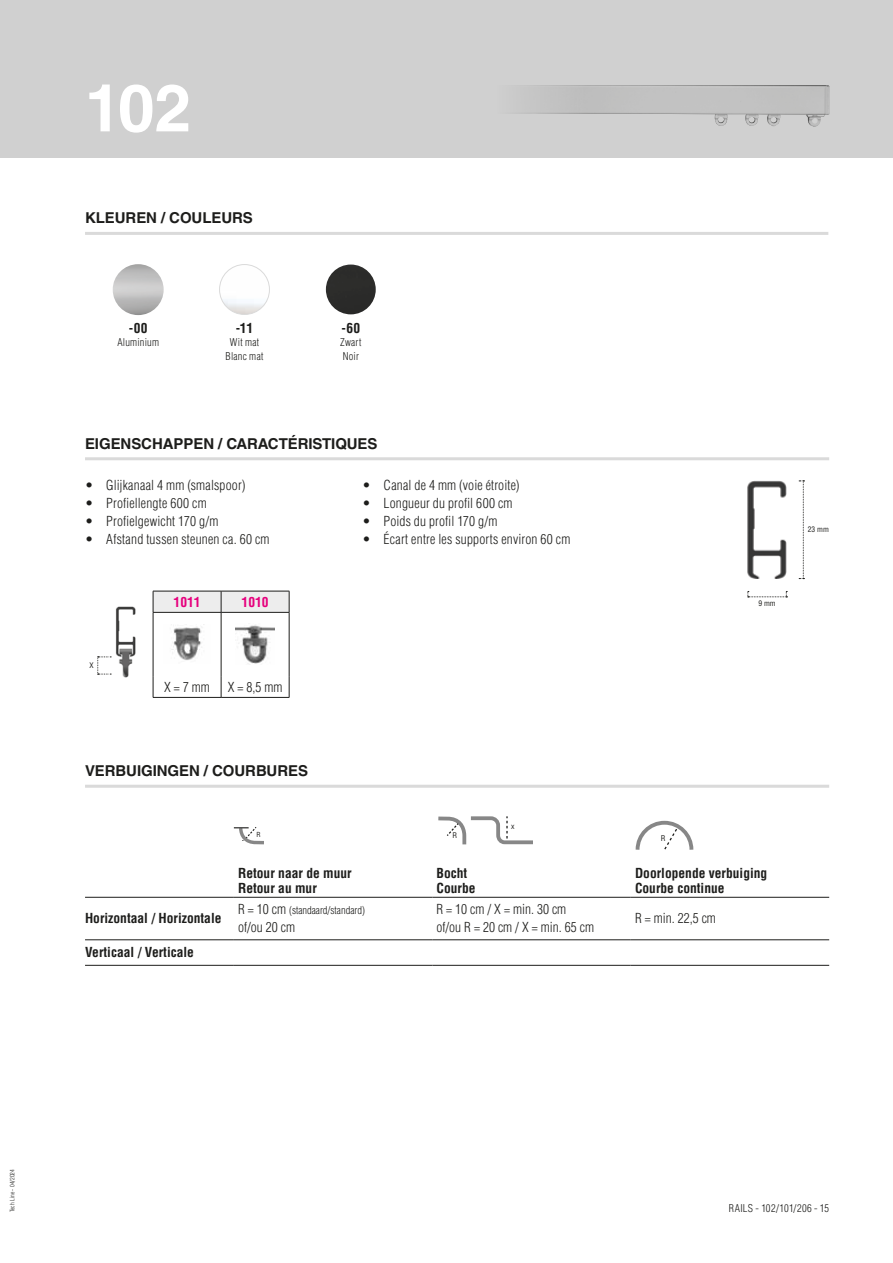
<style>
.page{position:relative;width:893px;height:1263px;background:#fff}
.page>*{position:absolute;margin:0;border:0;box-sizing:border-box;transform-origin:0 0}
.t1{font:700 66px "Helvetica LT Std";color:#fff}
.t2{font:700 15px "Helvetica LT Std";letter-spacing:-.005em;color:#1d1d1b}
.t3{font:300 condensed 13.5px/18px "Helvetica LT Std";letter-spacing:.015em;color:#1d1d1b}
.t4{font:700 condensed 13.5px/15px "Helvetica LT Std";color:#1d1d1b}
.t5{font:700 condensed 13.5px "Helvetica LT Std";color:#e6007d}
.t6{font:300 condensed 10.5px/13.5px "Helvetica LT Std";letter-spacing:.015em;color:#1d1d1b;text-align:center}
.t7{font:condensed 7.65px "Helvetica LT Std";color:#1d1d1b}
.t8{font:condensed 7.5px "Helvetica LT Std";color:#1d1d1b}
.t9{font:condensed 6.75px "Helvetica LT Std";color:#1d1d1b}
.t10{font:300 condensed 6px "Helvetica LT Std";letter-spacing:.01em;color:#1d1d1b}
.s1{font-size:13.5px}
</style>
<div class="page">
<div style="left:219px;top:264px;width:51px;height:51px;border:1px solid #dadada;border-radius:50%"></div>
<img style="left:113px;top:264px;width:51px;height:51px;border-radius:25px">
<div style="left:326px;top:265px;width:50px;height:49px;background:#2b2b2a;border-radius:25px"></div>
<svg style="left:747px;top:591px;width:40px;height:6px"></svg>
<svg style="left:799px;top:480px;width:5px;height:99px"></svg>
<div style="left:0;top:0;width:893px;height:157px;background:#d0d0d0"></div>
<img style="left:516px;top:85px;width:314px;height:42px">
<img style="left:747px;top:480px;width:39px;height:98px">
<hr style="left:221px;top:612px;width:1px;height:64px;background:#1d1d1b">
<svg style="left:221px;top:676px;width:1px;height:21px"></svg>
<hr style="left:153px;top:612px;width:68px;height:1px;background:#1d1d1b">
<hr style="left:221px;top:612px;width:68px;height:1px;background:#1d1d1b">
<hr style="left:289px;top:612px;width:1px;height:64px;background:#1d1d1b">
<svg style="left:289px;top:676px;width:1px;height:21px"></svg>
<hr style="left:153px;top:697px;width:68px;height:1px;background:#1d1d1b">
<hr style="left:221px;top:697px;width:68px;height:1px;background:#1d1d1b">
<svg style="left:153px;top:591px;width:137px;height:21px;background:#e1e1e1"></svg>
<hr style="left:153px;top:612px;width:1px;height:64px;background:#1d1d1b">
<svg style="left:153px;top:676px;width:1px;height:21px"></svg>
<img style="left:115px;top:606px;width:21px;height:72px">
<svg style="left:97px;top:656px;width:14px;height:19px"></svg>
<img style="left:171px;top:626px;width:31px;height:34px">
<img style="left:236px;top:625px;width:39px;height:40px">
<hr style="left:85px;top:457px;width:744px;height:3px;background:#dadada">
<hr style="left:85px;top:232px;width:743px;height:3px;background:#dadada">
<hr style="left:85px;top:785px;width:744px;height:3px;background:#dadada">
<hr style="left:85px;top:897px;width:149px;height:1px;background:#1d1d1b">
<hr style="left:234px;top:897px;width:198px;height:1px;background:#1d1d1b">
<hr style="left:432px;top:897px;width:199px;height:1px;background:#1d1d1b">
<hr style="left:631px;top:897px;width:198px;height:1px;background:#1d1d1b">
<hr style="left:85px;top:939px;width:149px;height:1px;background:#1d1d1b">
<hr style="left:234px;top:939px;width:198px;height:1px;background:#1d1d1b">
<hr style="left:432px;top:939px;width:199px;height:1px;background:#1d1d1b">
<hr style="left:631px;top:939px;width:198px;height:1px;background:#1d1d1b">
<hr style="left:85px;top:965px;width:149px;height:1px;background:#1d1d1b">
<hr style="left:234px;top:965px;width:198px;height:1px;background:#1d1d1b">
<hr style="left:432px;top:965px;width:199px;height:1px;background:#1d1d1b">
<hr style="left:631px;top:965px;width:198px;height:1px;background:#1d1d1b">
<svg style="left:234px;top:827px;width:30px;height:17px"></svg>
<svg style="left:438px;top:816px;width:95px;height:29px"></svg>
<svg style="left:636px;top:821px;width:57px;height:29px"></svg>
<h1 class="t1" style="left:85px;top:68px;width:108px">102</h1>
<p class="t2" style="left:85px;top:209px;width:169px">KLEUREN / COULEURS</p>
<p class="t4" style="left:129px;top:320px;width:20px">-00</p>
<p class="t6" style="left:117px;top:336px;width:43px">Aluminium</p>
<p class="t4" style="left:236px;top:320px;width:19px">-11</p>
<p class="t6" style="left:226px;top:336px;width:39px">Wit mat<br>Blanc mat</p>
<p class="t4" style="left:341px;top:320px;width:20px">-60</p>
<p class="t6" style="left:340px;top:336px;width:23px;text-align:left">Zwart<br>Noir</p>
<p class="t2" style="left:85px;top:434px;width:294px">EIGENSCHAPPEN / CARACTÉRISTIQUES</p>
<p class="t3" style="left:85px;top:476px;width:162px">• Glijkanaal 4 mm (smalspoor)</p>
<p class="t3" style="left:85px;top:494px;width:123px">• Profiellengte 600 cm</p>
<p class="t3" style="left:85px;top:512px;width:135px">• Profielgewicht 170 g/m</p>
<p class="t3" style="left:85px;top:530px;width:186px">• Afstand tussen steunen ca. 60 cm</p>
<p class="t3" style="left:362px;top:476px;width:159px">• Canal de 4 mm (voie étroite)</p>
<p class="t3" style="left:362px;top:494px;width:152px">• Longueur du profil 600 cm</p>
<p class="t3" style="left:362px;top:512px;width:137px">• Poids du profil 170 g/m</p>
<p class="t3" style="left:362px;top:530px;width:210px">• Écart entre les supports environ 60 cm</p>
<p class="t8" style="left:89px;top:661px;width:6px">X</p>
<p class="t5" style="left:174px;top:593px;width:28px">1011</p>
<p class="t5" style="left:242px;top:593px;width:28px">1010</p>
<p class="t3" style="left:164px;top:677px;width:47px">X = 7 mm</p>
<p class="t3" style="left:228px;top:677px;width:56px">X = 8,5 mm</p>
<p class="t2" style="left:85px;top:762px;width:224px">VERBUIGINGEN / COURBURES</p>
<p class="t9" style="left:256px;top:830px;width:6px">R</p>
<p class="t7" style="left:511px;top:821px;width:5px">x</p>
<p class="t7" style="left:452px;top:831px;width:6px">R</p>
<p class="t7" style="left:661px;top:833px;width:6px">R</p>
<p class="t8" style="left:758px;top:599px;width:19px">9 mm</p>
<p class="t4" style="left:85px;top:911px;width:138px">Horizontaal / Horizontale</p>
<p class="t4" style="left:85px;top:945px;width:111px">Verticaal / Verticale</p>
<p class="t4" style="left:238px;top:865px;width:115px">Retour naar de muur<br>Retour au mur</p>
<p class="t4" style="left:437px;top:865px;width:41px">Bocht<br>Courbe</p>
<p class="t4" style="left:635px;top:865px;width:134px">Doorlopende verbuiging<br>Courbe continue</p>
<p class="t6" style="left:238px;top:904px;width:128px"><span class="s1">R = 10 cm</span> (standaard/standard)</p>
<p class="t3" style="left:238px;top:918px;width:58px">of/ou 20 cm</p>
<p class="t3" style="left:437px;top:900px;width:159px">R = 10 cm / X = min. 30 cm of/ou R = 20 cm / X = min. 65 cm</p>
<p class="t3" style="left:635px;top:909px;width:82px">R = min. 22,5 cm</p>
<p class="t8" style="left:808px;top:525px;width:23px">23 mm</p>
<p class="t10" style="left:8px;top:1212px;width:45px;rotate:-90deg">Tech Line - 04/2024</p>
<p class="t6" style="left:729px;top:1202px;width:102px">RAILS - 102/101/206 - 15</p>
</div>
